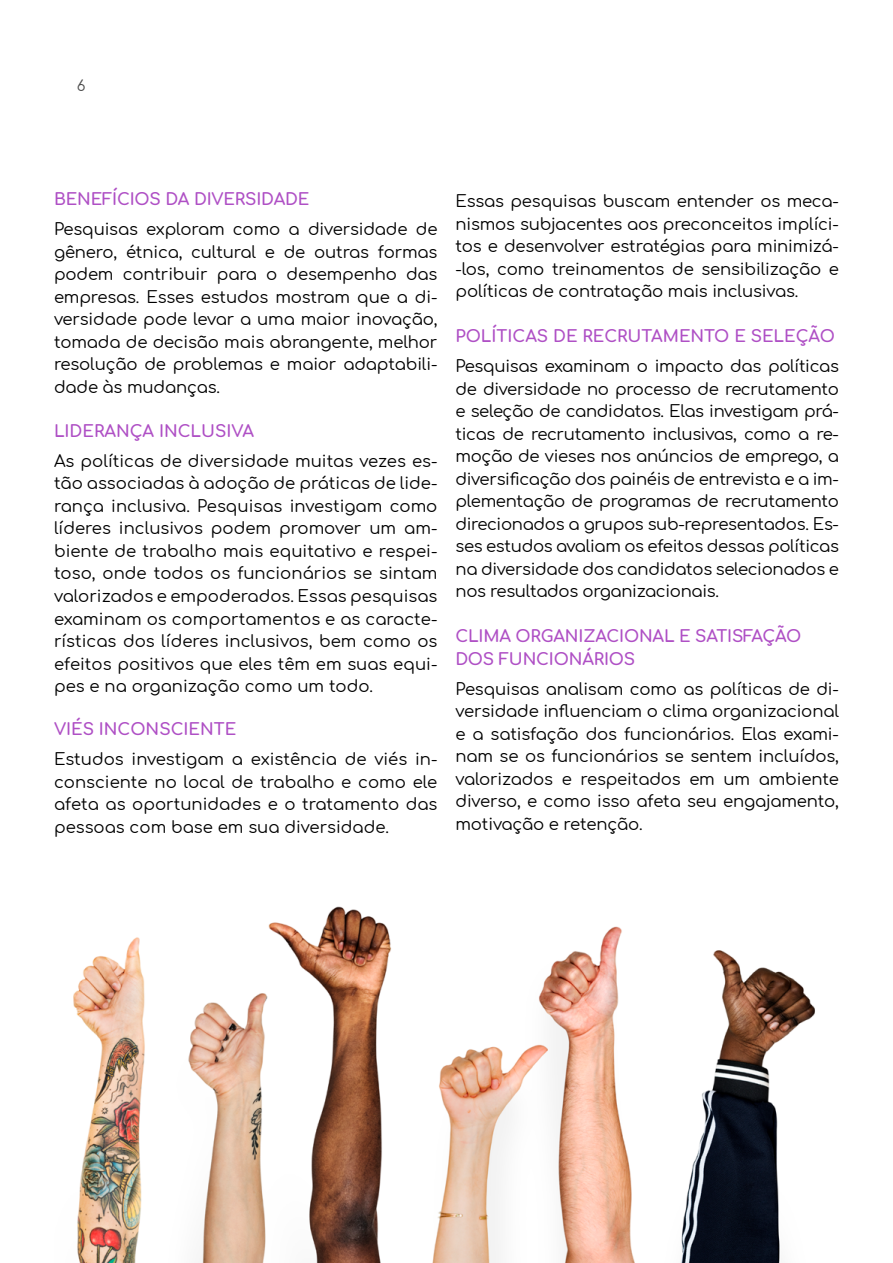
<style>
.page{position:relative;width:893px;height:1263px;background:#fff}
.page>*{position:absolute;margin:0;border:0;box-sizing:border-box;transform-origin:0 0}
.t1{font:16.5px/22.5px "Comfortaa";letter-spacing:-.01em;color:#000;text-align:justify}
.t2{font:700 16.5px/22.5px "Comfortaa";letter-spacing:-.01em;color:#af50c5}
.t3{font:15px "Comfortaa";color:#000}
</style>
<div class="page">
<img style="left:73px;top:906px;width:742px;height:357px">
<p class="t3" style="left:77px;top:72px;width:10px">6</p>
<p class="t2" style="left:54px;top:186px;width:257px">BENEFÍCIOS DA DIVERSIDADE</p>
<p class="t1" style="left:54px;top:216px;width:385px">Pesquisas exploram como a diversidade de gênero, étnica, cultural e de outras formas podem contribuir para o desempenho das empresas. Esses estudos mostram que a di&shy;versidade pode levar a uma maior inovação, tomada de decisão mais abrangente, melhor resolução de problemas e maior adaptabili&shy;dade às mudanças.</p>
<p class="t2" style="left:54px;top:417px;width:202px">LIDERANÇA INCLUSIVA</p>
<p class="t1" style="left:54px;top:447px;width:385px">As políticas de diversidade muitas vezes es&shy;tão associadas à adoção de práticas de lide&shy;rança inclusiva. Pesquisas investigam como líderes inclusivos podem promover um am&shy;biente de trabalho mais equitativo e respei&shy;toso, onde todos os funcionários se sintam valorizados e empoderados. Essas pesquisas examinam os comportamentos e as caracte&shy;rísticas dos líderes inclusivos, bem como os efeitos positivos que eles têm em suas equi&shy;pes e na organização como um todo.</p>
<p class="t2" style="left:54px;top:716px;width:184px">VIÉS INCONSCIENTE</p>
<p class="t1" style="left:54px;top:746px;width:385px">Estudos investigam a existência de viés in&shy;consciente no local de trabalho e como ele afeta as oportunidades e o tratamento das pessoas com base em sua diversidade.</p>
<p class="t1" style="left:455px;top:188px;width:385px">Essas pesquisas buscam entender os meca&shy;nismos subjacentes aos preconceitos implíci&shy;tos e desenvolver estratégias para minimizá--los, como treinamentos de sensibilização e políticas de contratação mais inclusivas.</p>
<p class="t2" style="left:455px;top:323px;width:381px">POLÍTICAS DE RECRUTAMENTO E SELEÇÃO</p>
<p class="t1" style="left:455px;top:353px;width:385px">Pesquisas examinam o impacto das políticas de diversidade no processo de recrutamento e seleção de candidatos. Elas investigam prá&shy;ticas de recrutamento inclusivas, como a re&shy;moção de vieses nos anúncios de emprego, a diversificação dos painéis de entrevista e a im&shy;plementação de programas de recrutamento direcionados a grupos sub-representados. Es&shy;ses estudos avaliam os efeitos dessas políticas na diversidade dos candidatos selecionados e nos resultados organizacionais.</p>
<p class="t2" style="left:455px;top:623px;width:347px">CLIMA ORGANIZACIONAL E SATISFAÇÃO<br>DOS FUNCIONÁRIOS</p>
<p class="t1" style="left:455px;top:675px;width:385px">Pesquisas analisam como as políticas de di&shy;versidade influenciam o clima organizacional e a satisfação dos funcionários. Elas exami&shy;nam se os funcionários se sentem incluídos, valorizados e respeitados em um ambiente diverso, e como isso afeta seu engajamento, motivação e retenção.</p>
</div>
